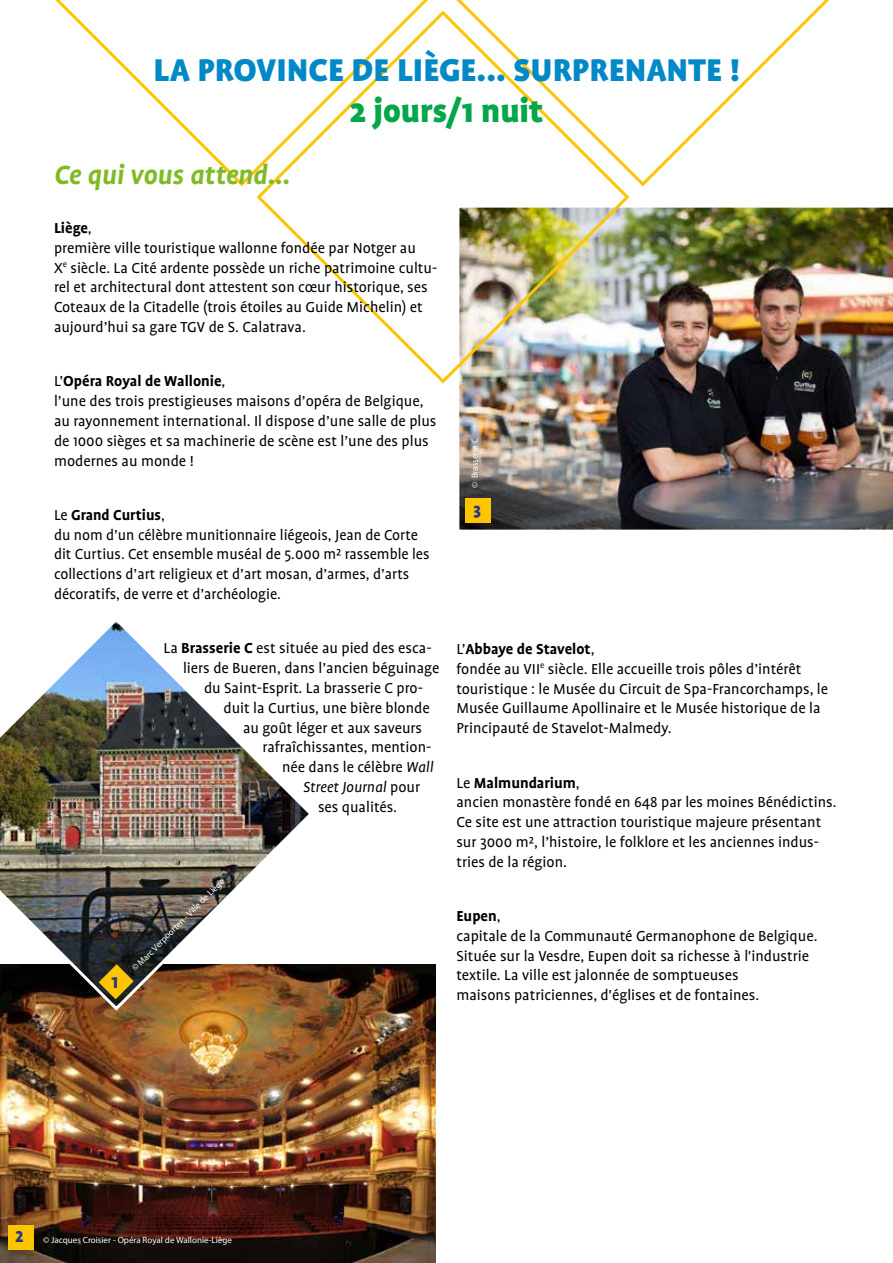
<style>
.page{position:relative;width:893px;height:1263px;background:#fff}
.page>*{position:absolute;margin:0;border:0;box-sizing:border-box;transform-origin:0 0}
.t1{font:900 36px "Profile OT";color:#0088c7}
.t2{font:900 36px "Profile OT";color:#04a64a}
.t3{font:italic 700 30px "Profile OT";color:#80ba27}
.t4{font:900 18px "Profile OT";color:#283583}
.t5{font:16.5px/19.8px "Profile OT";color:#000}
.t6{font:italic 16.5px "Profile OT";color:#000}
.t7{font:9px "Myriad Pro";color:#fff}
.s1{font-weight:700}
.s2{font-style:italic}
.s3{font-style:normal}
.s4{font-family:"Profile OT";font-weight:900;font-size:18px;color:#283583}
</style>
<div class="page">
<svg style="left:456px;top:0;width:373px;height:187px"></svg>
<svg style="left:55px;top:0;width:373px;height:187px"></svg>
<img style="left:0;top:965px;width:436px;height:298px">
<div style="left:8px;top:1225px;width:26px;height:24px;background:#fdc400"></div>
<img style="left:459px;top:207px;width:434px;height:323px">
<img style="left:254px;top:9px;width:377px;height:377px">
<img style="left:0;top:622px;width:315px;height:391px">
<svg style="left:81px;top:964px;width:53px;height:72px;background:#815c27"></svg>
<div style="left:465px;top:498px;width:26px;height:24px;background:#fdc400"></div>
<h1 class="t1" style="left:154px;top:50px;width:587px">LA PROVINCE DE LIÈGE... SURPRENANTE !</h1>
<h1 class="t2" style="left:350px;top:91px;width:195px">2 jours/1 nuit</h1>
<h2 class="t3" style="left:54px;top:158px;width:238px">Ce qui vous attend…</h2>
<p class="t5" style="left:54px;top:218px;width:385px"><span class="s1">Liège</span>,<br>première ville touristique wallonne fondée par Notger au<br>X<sup>e</sup> siècle. La Cité ardente possède un riche patrimoine cultu&shy;rel et architectural dont attestent son cœur historique, ses Coteaux de la Citadelle (trois étoiles au Guide Michelin) et aujourd’hui sa gare TGV de S. Calatrava.</p>
<p class="t5" style="left:54px;top:372px;width:384px">L’<span class="s1">Opéra Royal de Wallonie</span>,<br>l’une des trois prestigieuses maisons d’opéra de Belgique, au rayonnement international. Il dispose d’une salle de plus de 1000 sièges et sa machinerie de scène est l’une des plus modernes au monde !</p>
<p class="t5" style="left:54px;top:505px;width:377px">Le <span class="s1">Grand Curtius</span>,<br>du nom d’un célèbre munitionnaire liégeois, Jean de Corte dit Curtius. Cet ensemble muséal de 5.000 m² rassemble les collections d’art religieux et d’art mosan, d’armes, d’arts décoratifs, de verre et d’archéologie.</p>
<p class="t5" style="left:164px;top:639px;width:270px">La <span class="s1">Brasserie C</span> est située au pied des esca-</p>
<p class="t5" style="left:183px;top:658px;width:258px">liers de Bueren, dans l’ancien béguinage</p>
<p class="t5" style="left:204px;top:678px;width:221px">du Saint-Esprit. La brasserie C pro-</p>
<p class="t5" style="left:224px;top:698px;width:208px">duit la Curtius, une bière blonde</p>
<p class="t5" style="left:243px;top:718px;width:181px">au goût léger et aux saveurs</p>
<p class="t5" style="left:263px;top:738px;width:170px">rafraîchissantes, mention-</p>
<p class="t5" style="left:282px;top:757px;width:153px">née dans le célèbre <span class="s2">Wall</span></p>
<p class="t6" style="left:303px;top:778px;width:119px">Street Journal <span class="s3">pour</span></p>
<p class="t5" style="left:318px;top:797px;width:81px">ses qualités.</p>
<p class="t4" style="left:112px;top:972px;width:9px">1</p>
<p class="t7" style="left:129px;top:965px;width:128px;rotate:-45deg">© Marc Verpoorten - Ville de Liège</p>
<p class="t7" style="left:469px;top:488px;width:52px;rotate:-90deg">© Brasserie C</p>
<p class="t4" style="left:474px;top:499px;width:9px">3</p>
<p class="t5" style="left:456px;top:639px;width:373px">L’<span class="s1">Abbaye de Stavelot</span>,<br>fondée au VII<sup>e</sup> siècle. Elle accueille trois pôles d’intérêt touristique : le Musée du Circuit de Spa-Francorchamps, le Musée Guillaume Apollinaire et le Musée historique de la Principauté de Stavelot-Malmedy.</p>
<p class="t5" style="left:456px;top:773px;width:382px">Le <span class="s1">Malmundarium</span>,<br>ancien monastère fondé en 648 par les moines Bénédictins.<br>Ce site est une attraction touristique majeure présentant sur 3000 m², l’histoire, le folklore et les anciennes indus&shy;tries de la région.</p>
<p class="t5" style="left:456px;top:906px;width:363px"><span class="s1">Eupen</span>,<br>capitale de la Communauté Germanophone de Belgique.<br>Située sur la Vesdre, Eupen doit sa richesse à l'industrie textile. La ville est jalonnée de somptueuses<br>maisons patriciennes, d'églises et de fontaines.</p>
<p class="t7" style="left:15px;top:1234px;width:218px"><span class="s4">2</span> © Jacques Croisier - Opéra Royal de Wallonie-Liège</p>
</div>
